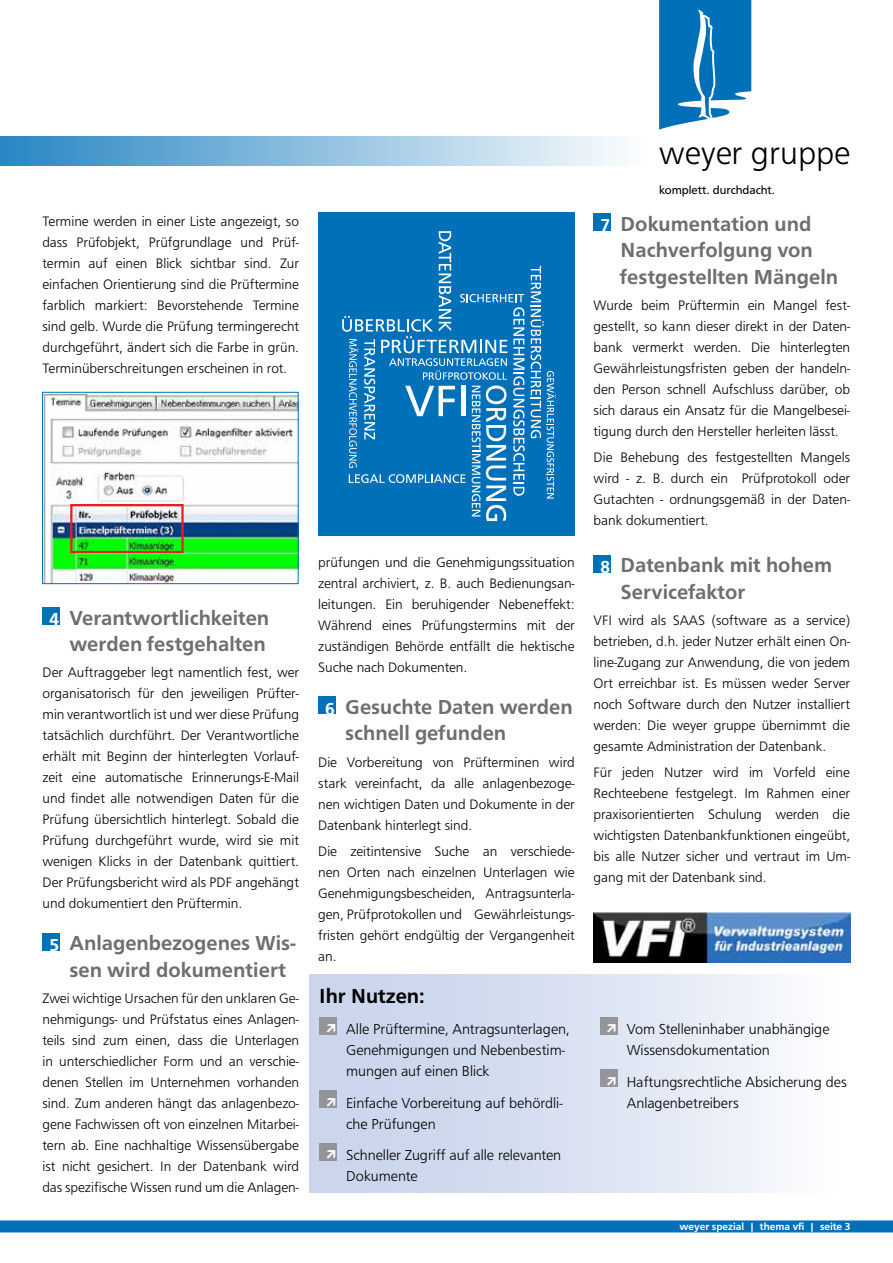
<style>
.page{position:relative;width:893px;height:1263px;background:#fff}
.page>*{position:absolute;margin:0;border:0;box-sizing:border-box;transform-origin:0 0}
.t1{font:300 33.75px "Front Page";color:#000}
.t2{font:500 21px/26.2px "Front Page";color:#6d6e71}
.t3{font:500 21px "Front Page";color:#000}
.t4{font:300 15px/21px "Front Page";letter-spacing:-.005em;color:#000}
.t5{font:300 14.25px/21px "Front Page";letter-spacing:-.005em;color:#000;text-align:justify}
.t6{font:12px "Front Page";color:#000}
.t7{font:500 10.5px "Front Page";color:#fff}
.s1{font-size:18px;color:#fff}
</style>
<div class="page">
<div style="left:43px;top:607px;width:17px;height:18px;background:#0070b9"></div>
<div style="left:43px;top:933px;width:17px;height:17px;background:#0070b9"></div>
<div style="left:318px;top:697px;width:18px;height:17px;background:#0070b9"></div>
<div style="left:309px;top:974px;width:584px;height:219px;background:linear-gradient(to right,#c2cee9,#fff)"></div>
<div style="left:319px;top:1017px;width:18px;height:17px;background:#939598"></div>
<div style="left:319px;top:1090px;width:18px;height:18px;background:#939598"></div>
<div style="left:319px;top:1143px;width:18px;height:17px;background:#939598"></div>
<div style="left:600px;top:1017px;width:17px;height:17px;background:#939598"></div>
<div style="left:600px;top:1069px;width:17px;height:18px;background:#939598"></div>
<div style="left:0;top:1220px;width:893px;height:12px;background:#0070b9"></div>
<div style="left:0;top:136px;width:640px;height:30px;background:linear-gradient(to right,#2886c4,#fbfcfd)"></div>
<svg style="left:659px;top:0;width:92px;height:130px"></svg>
<div style="left:594px;top:214px;width:17px;height:17px;background:#0070b9"></div>
<div style="left:594px;top:555px;width:17px;height:17px;background:#0070b9"></div>
<img style="left:594px;top:913px;width:256px;height:49px">
<img style="left:44px;top:394px;width:252px;height:188px">
<div style="left:42px;top:392px;width:256px;height:192px;border:1px solid #0070b9"></div>
<div style="left:70px;top:504px;width:114px;height:49px;border:2px solid #ed1d24"></div>
<div style="left:318px;top:213px;width:257px;height:323px;background:#0070b9"></div>
<svg style="left:531px;top:266px;width:25px;height:232px"></svg>
<svg style="left:342px;top:231px;width:183px;height:290px"></svg>
<p class="t5" style="left:43px;top:211px;width:258px">Termine werden in einer Liste angezeigt, so dass Prüfobjekt, Prüfgrundlage und Prüf&shy;termin auf einen Blick sichtbar sind. Zur einfachen Orientierung sind die Prüftermine farblich markiert: Bevorstehende Termine sind gelb. Wurde die Prüfung termingerecht durchgeführt, ändert sich die Farbe in grün.<br>Terminüberschreitungen erscheinen in rot.</p>
<h2 class="t2" style="left:49px;top:605px;width:221px;text-align:right"><span class="s1">4</span> Verantwortlichkeiten werden festgehalten</h2>
<p class="t5" style="left:43px;top:662px;width:258px">Der Auftraggeber legt namentlich fest, wer organisatorisch für den jeweiligen Prüfter&shy;min verantwortlich ist und wer diese Prüfung tatsächlich durchführt. Der Verantwortliche erhält mit Beginn der hinterlegten Vorlauf&shy;zeit eine automatische Erinnerungs-E-Mail und findet alle notwendigen Daten für die Prüfung übersichtlich hinterlegt. Sobald die Prüfung durchgeführt wurde, wird sie mit wenigen Klicks in der Datenbank quittiert.<br>Der Prüfungsbericht wird als PDF angehängt und dokumentiert den Prüftermin.</p>
<h2 class="t2" style="left:49px;top:930px;width:248px;text-align:center"><span class="s1">5</span> Anlagenbezogenes Wis&shy;sen wird dokumentiert</h2>
<p class="t5" style="left:43px;top:988px;width:258px">Zwei wichtige Ursachen für den unklaren Ge&shy;nehmigungs- und Prüfstatus eines Anlagen&shy;teils sind zum einen, dass die Unterlagen in unterschiedlicher Form und an verschie&shy;denen Stellen im Unternehmen vorhanden sind. Zum anderen hängt das anlagenbezo&shy;gene Fachwissen oft von einzelnen Mitarbei&shy;tern ab. Eine nachhaltige Wissensübergabe ist nicht gesichert. In der Datenbank wird das spezifische Wissen rund um die Anlagen-</p>
<p class="t5" style="left:318px;top:552px;width:258px">prüfungen und die Genehmigungssituation zentral archiviert, z. B. auch Bedienungsan&shy;leitungen. Ein beruhigender Nebeneffekt:<br>Während eines Prüfungstermins mit der zuständigen Behörde entfällt die hektische Suche nach Dokumenten.</p>
<h2 class="t2" style="left:345px;top:694px;width:229px;text-indent:-20px"><span class="s1">6</span> Gesuchte Daten werden schnell gefunden</h2>
<p class="t5" style="left:318px;top:751px;width:258px">Die Vorbereitung von Prüfterminen wird stark vereinfacht, da alle anlagenbezoge&shy;nen wichtigen Daten und Dokumente in der Datenbank hinterlegt sind.</p>
<p class="t5" style="left:318px;top:841px;width:258px">Die zeitintensive Suche an verschiede&shy;nen Orten nach einzelnen Unterlagen wie Genehmigungsbescheiden, Antragsunterla&shy;gen, Prüfprotokollen und Gewährleistungs&shy;fristen gehört endgültig der Vergangenheit an.</p>
<h2 class="t3" style="left:319px;top:984px;width:107px">Ihr Nutzen:</h2>
<p class="t4" style="left:346px;top:1019px;width:225px">Alle Prüftermine, Antragsunterlagen,<br>Genehmigungen und Nebenbestim&shy;mungen auf einen Blick</p>
<p class="t4" style="left:346px;top:1092px;width:218px">Einfache Vorbereitung auf behördli&shy;che Prüfungen</p>
<p class="t4" style="left:346px;top:1145px;width:217px">Schneller Zugriff auf alle relevanten<br>Dokumente</p>
<h1 class="t1" style="left:659px;top:134px;width:193px">weyer gruppe</h1>
<p class="t6" style="left:659px;top:183px;width:118px">komplett. durchdacht.</p>
<h2 class="t2" style="left:621px;top:211px;width:219px;text-indent:-20px"><span class="s1">7</span> Dokumentation und<br>Nachverfolgung von festgestellten Mängeln</h2>
<p class="t5" style="left:594px;top:295px;width:258px">Wurde beim Prüftermin ein Mangel fest&shy;gestellt, so kann dieser direkt in der Daten&shy;bank vermerkt werden. Die hinterlegten Gewährleistungsfristen geben der handeln&shy;den Person schnell Aufschluss darüber, ob sich daraus ein Ansatz für die Mangelbesei&shy;tigung durch den Hersteller herleiten lässt.</p>
<p class="t5" style="left:594px;top:447px;width:258px">Die Behebung des festgestellten Mangels wird - z. B. durch ein Prüfprotokoll oder Gutachten - ordnungsgemäß in der Daten&shy;bank dokumentiert.</p>
<h2 class="t2" style="left:621px;top:552px;width:213px;text-indent:-20px"><span class="s1">8</span> Datenbank mit hohem<br>Servicefaktor</h2>
<p class="t5" style="left:594px;top:610px;width:258px">VFI wird als SAAS (software as a service) betrieben, d.h. jeder Nutzer erhält einen On&shy;line-Zugang zur Anwendung, die von jedem Ort erreichbar ist. Es müssen weder Server noch Software durch den Nutzer installiert werden: Die weyer gruppe übernimmt die gesamte Administration der Datenbank.</p>
<p class="t5" style="left:594px;top:762px;width:258px">Für jeden Nutzer wird im Vorfeld eine Rechteebene festgelegt. Im Rahmen einer praxisorientierten Schulung werden die wichtigsten Datenbankfunktionen eingeübt, bis alle Nutzer sicher und vertraut im Um&shy;gang mit der Datenbank sind.</p>
<p class="t4" style="left:627px;top:1019px;width:204px">Vom Stelleninhaber unabhängige<br>Wissensdokumentation</p>
<p class="t4" style="left:627px;top:1071px;width:222px">Haftungsrechtliche Absicherung des<br>Anlagenbetreibers</p>
<p class="t7" style="left:680px;top:1220px;width:172px">weyer spezial | thema vfi | seite 3</p>
</div>
